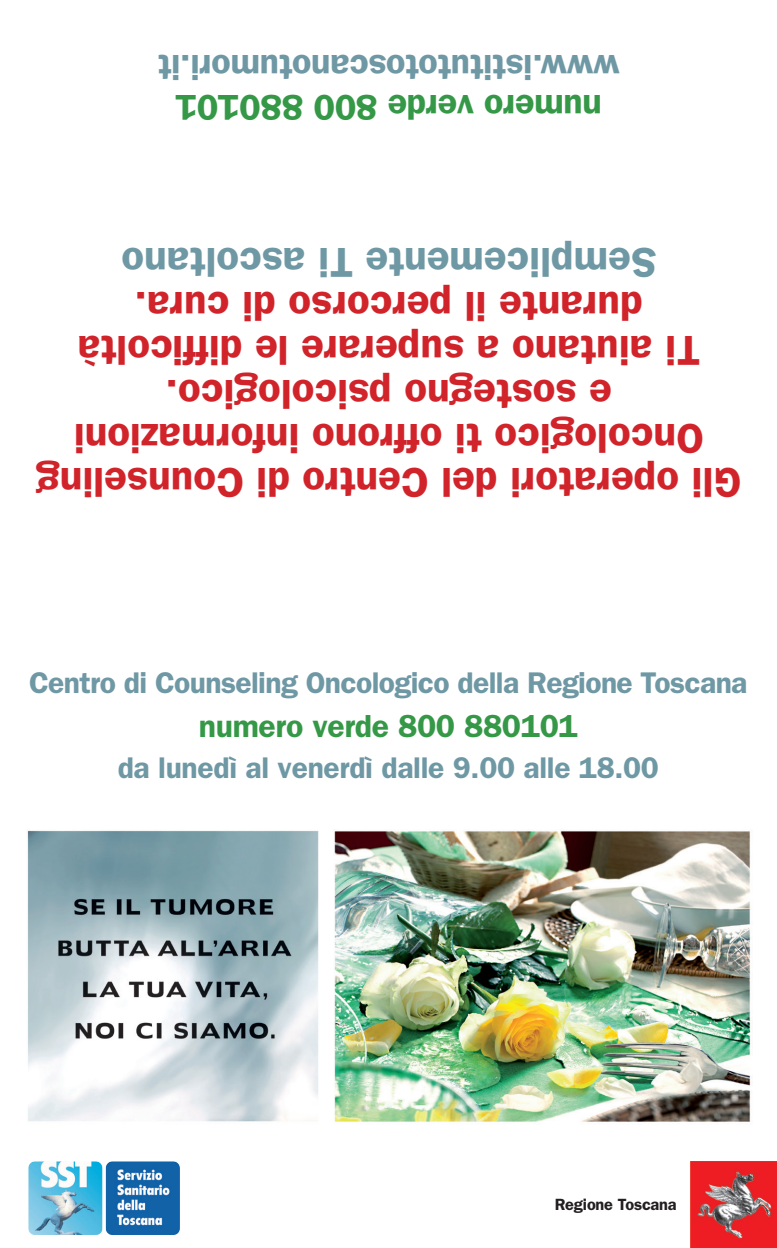
<style>
.page{position:relative;width:777px;height:1248px;background:#fff}
.page>*{position:absolute;margin:0;border:0;box-sizing:border-box;transform-origin:0 0}
.t1{font:600 42px/44px "ITC Franklin Gothic Std";color:#d1232a;text-align:center}
.t2{font:600 42px "ITC Franklin Gothic Std";color:#6f98a5}
.t3{font:600 36px "ITC Franklin Gothic Std";letter-spacing:-.01em;color:#6f98a5}
.t4{font:600 36px "ITC Franklin Gothic Std";letter-spacing:-.01em;color:#359847}
.t5{font:600 32px "ITC Franklin Gothic Std";letter-spacing:-.01em;color:#359847}
.t6{font:600 30px "ITC Franklin Gothic Std";letter-spacing:-.02em;color:#6f98a5}
.t7{font:600 16.4px "ITC Franklin Gothic Std";letter-spacing:-.01em;color:#231f20}
</style>
<div class="page">
<img style="left:28px;top:1161px;width:68px;height:70px">
<img style="left:27px;top:830px;width:724px;height:292px">
<img style="left:690px;top:1161px;width:87px;height:86px">
<p class="t3" style="left:620px;top:88px;width:463px;rotate:-180deg">www.istitutotoscanotumori.it</p>
<p class="t4" style="left:602px;top:128px;width:428px;rotate:-180deg">numero verde 800 880101</p>
<p class="t2" style="left:656px;top:287px;width:536px;rotate:-180deg">Semplicemente Ti ascoltano</p>
<p class="t1" style="left:741px;top:504px;width:706px;rotate:-180deg">Gli operatori del Centro di Counseling<br>Oncologico ti offrono informazioni<br>e sostegno psicologico.<br>Ti aiutano a superare le difficoltà durante il percorso di cura.</p>
<p class="t6" style="left:29px;top:664px;width:720px">Centro di Counseling Oncologico della Regione Toscana</p>
<p class="t5" style="left:199px;top:706px;width:380px">numero verde 800 880101</p>
<p class="t6" style="left:118px;top:750px;width:542px">da lunedì al venerdì dalle 9.00 alle 18.00</p>
<p class="t7" style="left:554px;top:1194px;width:124px">Regione Toscana</p>
</div>
